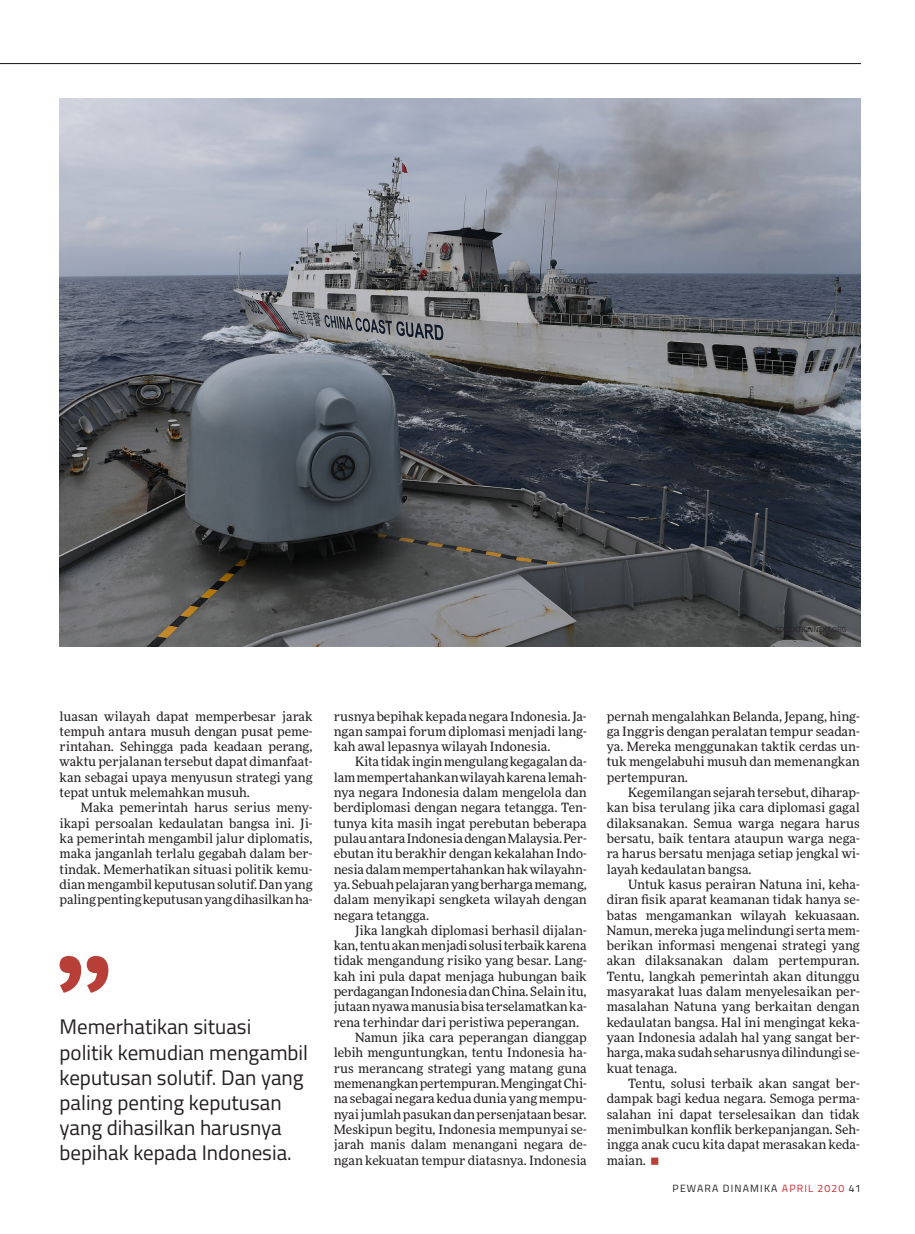
<style>
.page{position:relative;width:915px;height:1234px;background:#fff}
.page>*{position:absolute;margin:0;border:0;box-sizing:border-box;transform-origin:0 0}
.bt_1{font:21px/25.2px "Titillium";color:#231f20}
.bt_1-2{font:12.75px/15.3px "More Pro";color:#231f20;text-align:justify}
.t1{font:10.5px "Titillium";letter-spacing:.11em;color:#231f20}
.t2{font:7.5px "Titillium";letter-spacing:.01em;color:#231f20}
.s1{color:#d1232a}
.s2{font-family:"Titillium Text 22 L"}
</style>
<div class="page">
<img style="left:60px;top:99px;width:800px;height:547px">
<hr style="left:0;top:63px;width:860px;height:1px;background:#231f20">
<svg style="left:60px;top:956px;width:48px;height:36px"></svg>
<p class="t2" style="left:774px;top:623px;width:73px">EDUCATIONNEXT.ORG</p>
<p class="bt_1-2" style="left:60px;top:707px;width:254px">luasan wilayah dapat memperbesar jarak tempuh antara musuh dengan pusat peme&shy;rintahan. Sehingga pada keadaan perang, waktu perjalanan tersebut dapat dimanfaat&shy;kan sebagai upaya menyusun strategi yang tepat untuk melemahkan musuh.</p>
<p class="bt_1-2" style="left:60px;top:799px;width:254px;text-indent:21px">Maka pemerintah harus serius meny&shy;ikapi persoalan kedaulatan bangsa ini. Ji&shy;ka pemerintah mengambil jalur diplomatis, maka janganlah terlalu gegabah dalam ber&shy;tindak. Memerhatikan situasi politik kemu&shy;dian mengambil keputusan solutif. Dan yang paling penting keputusan yang dihasilkan ha-</p>
<p class="bt_1" style="left:60px;top:1013px;width:250px">Memerhatikan situasi politik kemudian mengambil keputusan solutif. Dan yang paling penting keputusan yang dihasilkan harusnya bepihak kepada Indonesia.</p>
<p class="bt_1-2" style="left:333px;top:707px;width:254px">rusnya bepihak kepada negara Indonesia. Ja&shy;ngan sampai forum diplomasi menjadi lang&shy;kah awal lepasnya wilayah Indonesia.</p>
<p class="bt_1-2" style="left:333px;top:753px;width:254px;text-indent:21px">Kita tidak ingin mengulang kegagalan da&shy;lam mempertahankan wilayah karena lemah&shy;nya negara Indonesia dalam mengelola dan berdiplomasi dengan negara tetangga. Ten&shy;tunya kita masih ingat perebutan beberapa pulau antara Indonesia dengan Malaysia. Per&shy;ebutan itu berakhir dengan kekalahan Indo&shy;nesia dalam mempertahankan hak wilayahn&shy;ya. Sebuah pelajaran yang berharga memang, dalam menyikapi sengketa wilayah dengan negara tetangga.</p>
<p class="bt_1-2" style="left:333px;top:921px;width:254px;text-indent:21px">Jika langkah diplomasi berhasil dijalan&shy;kan, tentu akan menjadi solusi terbaik karena tidak mengandung risiko yang besar. Lang&shy;kah ini pula dapat menjaga hubungan baik perdagangan Indonesia dan China. Selain itu, jutaan nyawa manusia bisa terselamatkan ka&shy;rena terhindar dari peristiwa peperangan.</p>
<p class="bt_1-2" style="left:333px;top:1028px;width:254px;text-indent:21px">Namun jika cara peperangan dianggap lebih menguntungkan, tentu Indonesia ha&shy;rus merancang strategi yang matang guna memenangkan pertempuran. Mengingat Chi&shy;na sebagai negara kedua dunia yang mempu&shy;nyai jumlah pasukan dan persenjataan besar.<br>Meskipun begitu, Indonesia mempunyai se&shy;jarah manis dalam menangani negara de&shy;ngan kekuatan tempur diatasnya. Indonesia</p>
<p class="bt_1-2" style="left:606px;top:707px;width:254px">pernah mengalahkan Belanda, Jepang, hing&shy;ga Inggris dengan peralatan tempur seadan&shy;ya. Mereka menggunakan taktik cerdas un&shy;tuk mengelabuhi musuh dan memenangkan pertempuran.</p>
<p class="bt_1-2" style="left:606px;top:784px;width:254px;text-indent:21px">Kegemilangan sejarah tersebut, diharap&shy;kan bisa terulang jika cara diplomasi gagal dilaksanakan. Semua warga negara harus bersatu, baik tentara ataupun warga nega&shy;ra harus bersatu menjaga setiap jengkal wi&shy;layah kedaulatan bangsa.</p>
<p class="bt_1-2" style="left:606px;top:875px;width:254px;text-indent:21px">Untuk kasus perairan Natuna ini, keha&shy;diran fisik aparat keamanan tidak hanya se&shy;batas mengamankan wilayah kekuasaan.<br>Namun, mereka juga melindungi serta mem&shy;berikan informasi mengenai strategi yang akan dilaksanakan dalam pertempuran.<br>Tentu, langkah pemerintah akan ditunggu masyarakat luas dalam menyelesaikan per&shy;masalahan Natuna yang berkaitan dengan kedaulatan bangsa. Hal ini mengingat keka&shy;yaan Indonesia adalah hal yang sangat ber&shy;harga, maka sudah seharusnya dilindungi se&shy;kuat tenaga.</p>
<p class="bt_1-2" style="left:606px;top:1074px;width:254px;text-indent:21px">Tentu, solusi terbaik akan sangat ber&shy;dampak bagi kedua negara. Semoga perma&shy;salahan ini dapat terselesaikan dan tidak menimbulkan konflik berkepanjangan. Seh&shy;ingga anak cucu kita dapat merasakan keda&shy;maian.</p>
<p class="t1" style="left:672px;top:1180px;width:190px">PEWARA DINAMIKA <span class="s1">APRIL 2020</span> <span class="s2">41</span></p>
</div>
